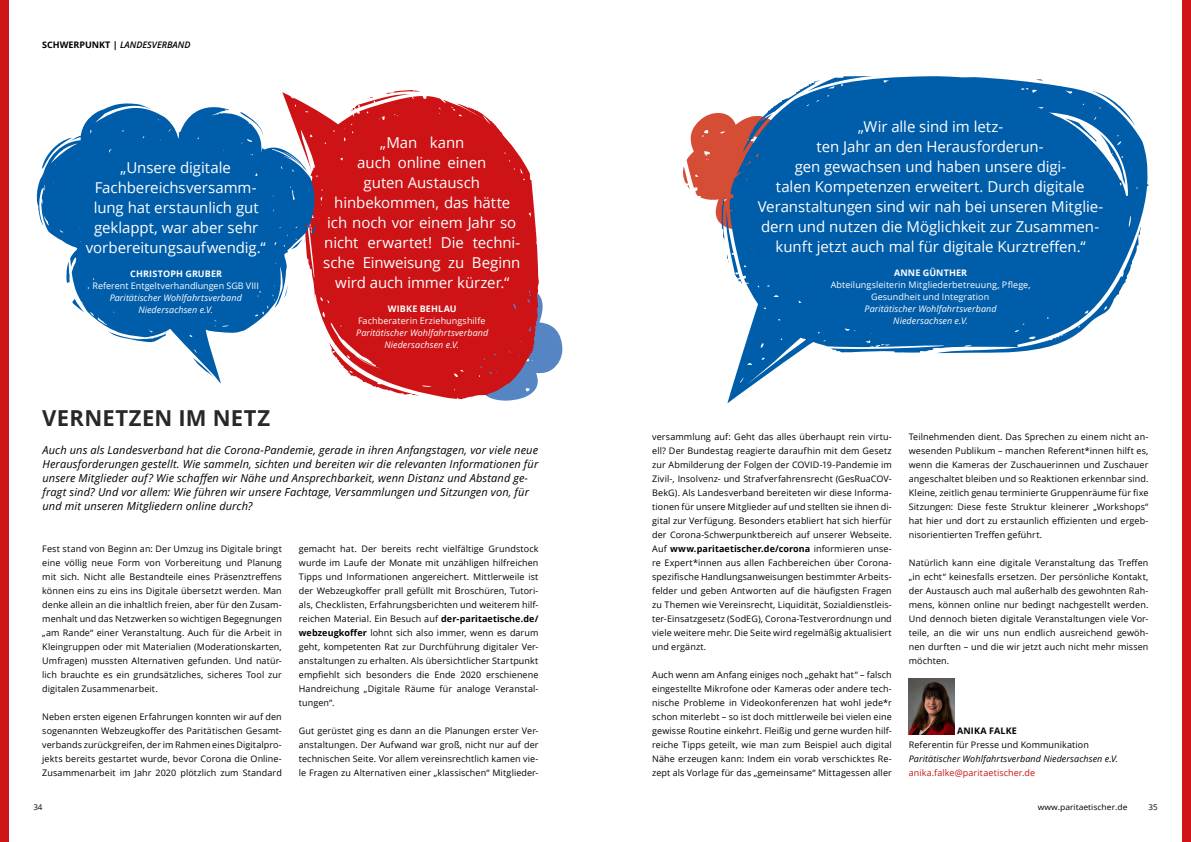
<style>
.page{position:relative;width:1191px;height:842px;background:#fff}
.page>*{position:absolute;margin:0;border:0;box-sizing:border-box;transform-origin:0 0}
.t1{font:700 22px "Open Sans";letter-spacing:.015em;color:#282827}
.t2{font:15px/20px "Open Sans";letter-spacing:-.005em;color:#fff;text-align:center}
.t3{font:italic 11px/14px "Open Sans";letter-spacing:.01em;color:#000}
.t4{font:9px/14px "Open Sans";letter-spacing:.01em;color:#000;text-align:justify}
.t5{font:italic 9px/12px "Open Sans";letter-spacing:.01em;color:#fff;text-align:center}
.t6{font:9px/12px "Open Sans";letter-spacing:.01em;color:#fff;text-align:center}
.t7{font:italic 9px "Open Sans";letter-spacing:.01em;color:#000}
.t8{font:700 9px "Open Sans";letter-spacing:.015em;color:#fff}
.t9{font:9px "Open Sans";letter-spacing:.01em;color:#cd1316}
.t10{font:italic 600 9px "Open Sans";color:#000}
.t11{font:700 9px "Open Sans";letter-spacing:.02em;color:#000}
.t12{font:8px "Open Sans";color:#000;scale:1.07 1}
.t13{font:8px "Open Sans";color:#000}
.s1{font-weight:700;font-style:normal}
.s2{font-weight:700}
</style>
<div class="page">
<div style="left:1182px;top:0;width:9px;height:842px;background:#cd1316"></div>
<svg style="left:458px;top:295px;width:104px;height:106px"></svg>
<svg style="left:727px;top:76px;width:421px;height:327px"></svg>
<svg style="left:1065px;top:91px;width:70px;height:94px"></svg>
<svg style="left:683px;top:76px;width:189px;height:207px"></svg>
<div style="left:743px;top:87px;width:382px;height:251px;background:#005da9;border-radius:50%"></div>
<div style="left:0;top:0;width:8px;height:842px;background:#cd1316"></div>
<svg style="left:394px;top:90px;width:26px;height:2px"></svg>
<svg style="left:282px;top:92px;width:257px;height:307px;fill:#cd1316"></svg>
<svg style="left:457px;top:104px;width:63px;height:57px"></svg>
<div style="left:322px;top:112px;width:198px;height:268px;background:#cd1316;border-radius:50%"></div>
<svg style="left:315px;top:187px;width:2px;height:63px"></svg>
<svg style="left:37px;top:103px;width:278px;height:280px"></svg>
<div style="left:80px;top:140px;width:194px;height:180px;background:#005da9;border-radius:50%"></div>
<img style="left:909px;top:678px;width:45px;height:56px">
<p class="t10" style="left:42px;top:39px;width:150px"><span class="s1">SCHWERPUNKT |</span> LANDESVERBAND</p>
<h2 class="t2" style="left:86px;top:157px;width:181px">„Unsere digitale<br>Fachbereichsversamm&shy;lung hat erstaunlich gut geklappt, war aber sehr vorbereitungsaufwendig.“</h2>
<p class="t8" style="left:130px;top:267px;width:93px">CHRISTOPH GRUBER</p>
<p class="t6" style="left:92px;top:279px;width:168px">Referent Entgeltverhandlungen SGB VIII</p>
<p class="t5" style="left:110px;top:291px;width:134px">Paritätischer Wohlfahrtsverband<br>Niedersachsen e.V.</p>
<h2 class="t2" style="left:323px;top:133px;width:199px">„Man kann<br>auch online einen<br>guten Austausch hinbekommen, das hätte ich noch vor einem Jahr so nicht erwartet! Die techni&shy;sche Einweisung zu Beginn wird auch immer kürzer.“</h2>
<p class="t8" style="left:388px;top:303px;width:70px">WIBKE BEHLAU</p>
<p class="t6" style="left:358px;top:315px;width:129px">Fachberaterin Erziehungshilfe</p>
<p class="t5" style="left:356px;top:327px;width:134px">Paritätischer Wohlfahrtsverband<br>Niedersachsen e.V.</p>
<h1 class="t1" style="left:42px;top:402px;width:229px">VERNETZEN IM NETZ</h1>
<p class="t3" style="left:43px;top:443px;width:497px">Auch uns als Landesverband hat die Corona-Pandemie, gerade in ihren Anfangstagen, vor viele neue Herausforderungen gestellt. Wie sammeln, sichten und bereiten wir die relevanten Informationen für unsere Mitglieder auf? Wie schaffen wir Nähe und Ansprechbarkeit, wenn Distanz und Abstand ge&shy;fragt sind? Und vor allem: Wie führen wir unsere Fachtage, Versammlungen und Sitzungen von, für und mit unseren Mitgliedern online durch?</p>
<p class="t4" style="left:42px;top:542px;width:241px">Fest stand von Beginn an: Der Umzug ins Digitale bringt eine völlig neue Form von Vorbereitung und Planung mit sich. Nicht alle Bestandteile eines Präsenztreffens können eins zu eins ins Digitale übersetzt werden. Man denke allein an die inhaltlich freien, aber für den Zusam&shy;menhalt und das Netzwerken so wichtigen Begegnungen „am Rande“ einer Veranstaltung. Auch für die Arbeit in Kleingruppen oder mit Materialien (Moderationskarten, Umfragen) mussten Alternativen gefunden. Und natür&shy;lich brauchte es ein grundsätzliches, sicheres Tool zur digitalen Zusammenarbeit.</p>
<p class="t4" style="left:42px;top:710px;width:241px">Neben ersten eigenen Erfahrungen konnten wir auf den sogenannten Webzeugkoffer des Paritätischen Gesamt&shy;verbands zurückgreifen, der im Rahmen eines Digitalpro&shy;jekts bereits gestartet wurde, bevor Corona die Online-Zusammenarbeit im Jahr 2020 plötzlich zum Standard</p>
<p class="t4" style="left:299px;top:542px;width:241px">gemacht hat. Der bereits recht vielfältige Grundstock wurde im Laufe der Monate mit unzähligen hilfreichen Tipps und Informationen angereichert. Mittlerweile ist der Webzeugkoffer prall gefüllt mit Broschüren, Tutori&shy;als, Checklisten, Erfahrungsberichten und weiterem hilf&shy;reichen Material. Ein Besuch auf <span class="s2">der-paritaetische.de/ webzeugkoffer</span> lohnt sich also immer, wenn es darum geht, kompetenten Rat zur Durchführung digitaler Ver&shy;anstaltungen zu erhalten. Als übersichtlicher Startpunkt empfiehlt sich besonders die Ende 2020 erschienene Handreichung „Digitale Räume für analoge Veranstal&shy;tungen“.</p>
<p class="t4" style="left:299px;top:724px;width:241px">Gut gerüstet ging es dann an die Planungen erster Ver&shy;anstaltungen. Der Aufwand war groß, nicht nur auf der technischen Seite. Vor allem vereinsrechtlich kamen vie&shy;le Fragen zu Alternativen einer „klassischen“ Mitglieder-</p>
<p class="t2" style="left:758px;top:116px;width:347px">„Wir alle sind im letz-<br>ten Jahr an den Herausforderun-<br>gen gewachsen und haben unsere digi-<br>talen Kompetenzen erweitert. Durch digitale Veranstaltungen sind wir nah bei unseren Mitglie&shy;dern und nutzen die Möglichkeit zur Zusammen&shy;kunft jetzt auch mal für digitale Kurztreffen.“</p>
<p class="t8" style="left:894px;top:267px;width:75px">ANNE GÜNTHER</p>
<p class="t6" style="left:830px;top:279px;width:201px">Abteilungsleiterin Mitgliederbetreuung, Pflege,<br>Gesundheit und Integration</p>
<p class="t5" style="left:864px;top:303px;width:134px">Paritätischer Wohlfahrtsverband<br>Niedersachsen e.V.</p>
<p class="t4" style="left:652px;top:430px;width:241px">versammlung auf: Geht das alles überhaupt rein virtu&shy;ell? Der Bundestag reagierte daraufhin mit dem Gesetz zur Abmilderung der Folgen der COVID-19-Pandemie im Zivil-, Insolvenz- und Strafverfahrensrecht (GesRuaCOV-BekG). Als Landesverband bereiteten wir diese Informa&shy;tionen für unsere Mitglieder auf und stellten sie ihnen di&shy;gital zur Verfügung. Besonders etabliert hat sich hierfür der Corona-Schwerpunktbereich auf unserer Webseite.<br>Auf <span class="s2">www.paritaetischer.de/corona</span> informieren unse&shy;re Expert*innen aus allen Fachbereichen über Corona&shy;spezifische Handlungsanweisungen bestimmter Arbeits&shy;felder und geben Antworten auf die häufigsten Fragen zu Themen wie Vereinsrecht, Liquidität, Sozialdienstleis&shy;ter-Einsatzgesetz (SodEG), Corona-Testverordnungn und viele weitere mehr. Die Seite wird regelmäßig aktualisiert und ergänzt.</p>
<p class="t4" style="left:652px;top:668px;width:241px">Auch wenn am Anfang einiges noch „gehakt hat“ – falsch eingestellte Mikrofone oder Kameras oder andere tech&shy;nische Probleme in Videokonferenzen hat wohl jede*r schon miterlebt – so ist doch mittlerweile bei vielen eine gewisse Routine einkehrt. Fleißig und gerne wurden hilf&shy;reiche Tipps geteilt, wie man zum Beispiel auch digital Nähe erzeugen kann: Indem ein vorab verschicktes Re&shy;zept als Vorlage für das „gemeinsame“ Mittagessen aller</p>
<p class="t4" style="left:909px;top:430px;width:241px">Teilnehmenden dient. Das Sprechen zu einem nicht an&shy;wesenden Publikum – manchen Referent*innen hilft es, wenn die Kameras der Zuschauerinnen und Zuschauer angeschaltet bleiben und so Reaktionen erkennbar sind.<br>Kleine, zeitlich genau terminierte Gruppenräume für fixe Sitzungen: Diese feste Struktur kleinerer „Workshops“ hat hier und dort zu erstaunlich effizienten und ergeb&shy;nisorientierten Treffen geführt.</p>
<p class="t4" style="left:909px;top:556px;width:241px">Natürlich kann eine digitale Veranstaltung das Treffen „in echt“ keinesfalls ersetzen. Der persönliche Kontakt, der Austausch auch mal außerhalb des gewohnten Rah&shy;mens, können online nur bedingt nachgestellt werden.<br>Und dennoch bieten digitale Veranstaltungen viele Vor&shy;teile, an die wir uns nun endlich ausreichend gewöh&shy;nen durften – und die wir jetzt auch nicht mehr missen möchten.</p>
<p class="t11" style="left:957px;top:724px;width:61px">ANIKA FALKE</p>
<p class="t4" style="left:909px;top:738px;width:182px">Referentin für Presse und Kommunikation</p>
<p class="t7" style="left:909px;top:753px;width:211px">Paritätischer Wohlfahrtsverband Niedersachsen e.V.</p>
<p class="t9" style="left:909px;top:767px;width:128px">anika.falke@paritaetischer.de</p>
<p class="t13" style="left:33px;top:802px;width:11px">34</p>
<p class="t12" style="left:1037px;top:802px;width:85px">www.paritaetischer.de</p>
<p class="t13" style="left:1148px;top:802px;width:11px">35</p>
</div>
